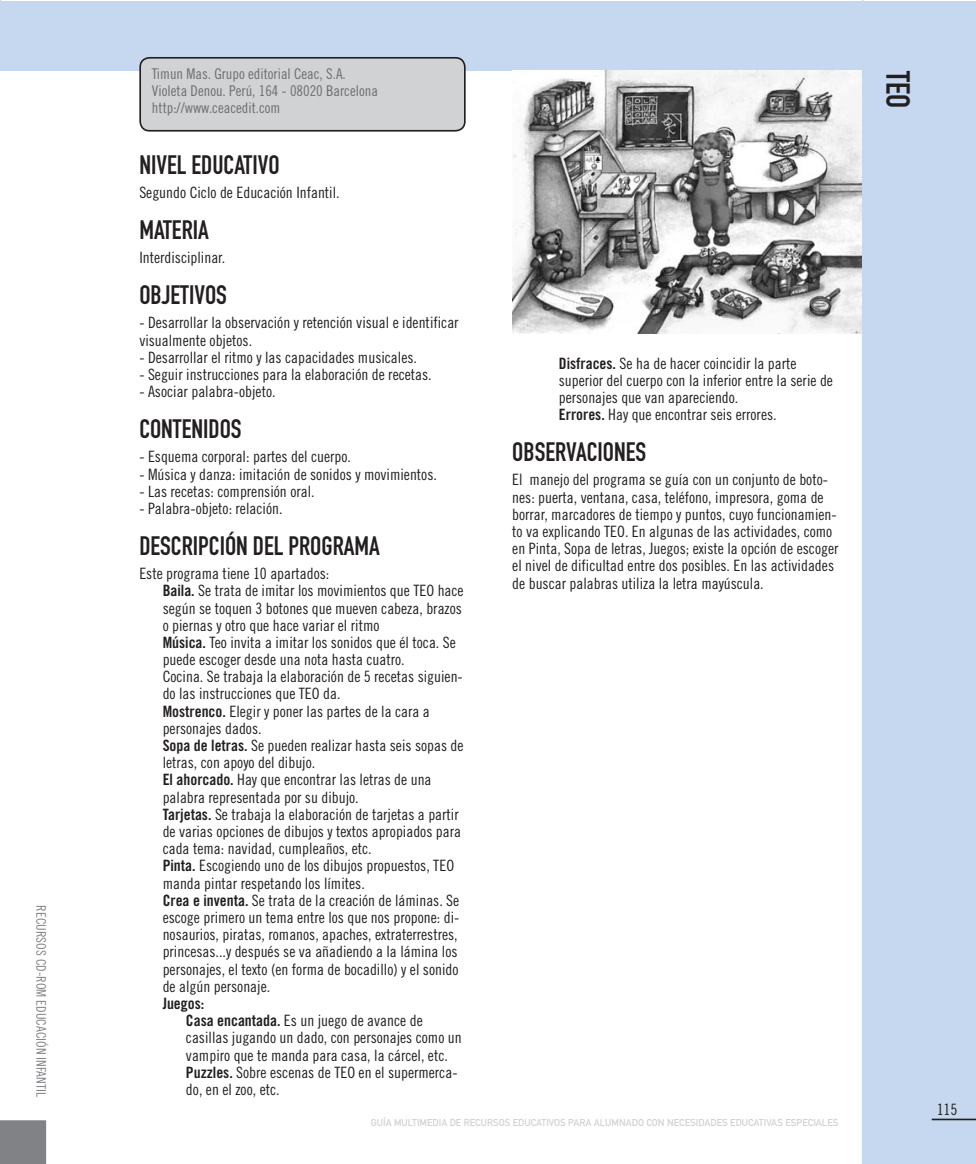
<style>
.page{position:relative;width:976px;height:1164px;background:#fff}
.page>*{position:absolute;margin:0;border:0;box-sizing:border-box;transform-origin:0 0}
.t1{font:32.9px "DIN Engschrift Std";color:#231f20}
.t2{font:26.25px "DIN Engschrift Std";color:#231f20}
.t3{font:15.58px/17.2px "Trade Gothic LT Std Cn 18";color:#231f20}
.t4{font:15.58px "Trade Gothic LT Std Bd Cn 20";color:#231f20}
.t5{font:14.88px/17.2px "Trade Gothic LT Std Cn 18";color:#6c6d70}
.t6{font:13.12px "Trade Gothic LT Std Cn 18";color:#808285}
.t7{font:9.8px "DIN Mittelschrift Std";color:#d1d2d4}
.s1{font-family:"Trade Gothic LT Std Bd Cn 20"}
</style>
<div class="page">
<div style="left:0;top:1px;width:862px;height:70px;background:#c6d8ef"></div>
<div style="left:862px;top:1px;width:114px;height:1162px;background:#c6d8ef"></div>
<hr style="left:932px;top:1118px;width:44px;height:2px;background:#231f20">
<div style="left:0;top:1120px;width:46px;height:43px;background:#808285"></div>
<img style="left:512px;top:71px;width:350px;height:263px">
<div style="left:140px;top:58px;width:325px;height:73px;background:#d1d2d4;border-radius:9px"></div>
<div style="left:139px;top:57px;width:327px;height:74px;border:2px solid #231f20;border-radius:9px"></div>
<p class="t6" style="left:47px;top:905px;width:193px;rotate:90deg">RECURSOS CD-ROM EDUCACIÓN INFANTIL</p>
<p class="t5" style="left:152px;top:66px;width:227px">Timun Mas. Grupo editorial Ceac, S.A.<br>Violeta Denou. Perú, 164 - 08020 Barcelona http://www.ceacedit.com</p>
<h2 class="t2" style="left:139px;top:155px;width:142px">NIVEL EDUCATIVO</h2>
<p class="t3" style="left:139px;top:185px;width:202px">Segundo Ciclo de Educación Infantil.</p>
<h2 class="t2" style="left:139px;top:220px;width:71px">MATERIA</h2>
<p class="t3" style="left:139px;top:250px;width:87px">Interdisciplinar.</p>
<h2 class="t2" style="left:139px;top:286px;width:89px">OBJETIVOS</h2>
<p class="t3" style="left:139px;top:315px;width:321px">- Desarrollar la observación y retención visual e identificar visualmente objetos.</p>
<p class="t3" style="left:139px;top:349px;width:279px">- Desarrollar el ritmo y las capacidades musicales.</p>
<p class="t3" style="left:139px;top:367px;width:294px">- Seguir instrucciones para la elaboración de recetas.</p>
<p class="t3" style="left:139px;top:384px;width:138px">- Asociar palabra-objeto.</p>
<h2 class="t2" style="left:139px;top:420px;width:104px">CONTENIDOS</h2>
<p class="t3" style="left:139px;top:449px;width:213px">- Esquema corporal: partes del cuerpo.</p>
<p class="t3" style="left:139px;top:466px;width:299px">- Música y danza: imitación de sonidos y movimientos.</p>
<p class="t3" style="left:139px;top:483px;width:177px">- Las recetas: comprensión oral.</p>
<p class="t3" style="left:139px;top:501px;width:145px">- Palabra-objeto: relación.</p>
<h2 class="t2" style="left:139px;top:536px;width:242px">DESCRIPCIÓN DEL PROGRAMA</h2>
<p class="t3" style="left:163px;top:566px;width:303px;text-indent:-23px">Este programa tiene 10 apartados:<br><span class="s1">Baila.</span> Se trata de imitar los movimientos que TEO hace según se toquen 3 botones que mueven cabeza, brazos o piernas y otro que hace variar el ritmo<br><span class="s1">Música.</span> Teo invita a imitar los sonidos que él toca. Se puede escoger desde una nota hasta cuatro.<br>Cocina. Se trabaja la elaboración de 5 recetas siguien&shy;do las instrucciones que TEO da.<br><span class="s1">Mostrenco.</span> Elegir y poner las partes de la cara a personajes dados.<br><span class="s1">Sopa de letras.</span> Se pueden realizar hasta seis sopas de letras, con apoyo del dibujo.<br><span class="s1">El ahorcado.</span> Hay que encontrar las letras de una palabra representada por su dibujo.<br><span class="s1">Tarjetas.</span> Se trabaja la elaboración de tarjetas a partir de varias opciones de dibujos y textos apropiados para cada tema: navidad, cumpleaños, etc.<br><span class="s1">Pinta.</span> Escogiendo uno de los dibujos propuestos, TEO manda pintar respetando los límites.<br><span class="s1">Crea e inventa.</span> Se trata de la creación de láminas. Se escoge primero un tema entre los que nos propone: di&shy;nosaurios, piratas, romanos, apaches, extraterrestres, princesas...y después se va añadiendo a la lámina los personajes, el texto (en forma de bocadillo) y el sonido de algún personaje.</p>
<p class="t4" style="left:163px;top:996px;width:43px">Juegos:</p>
<p class="t3" style="left:186px;top:1012px;width:277px"><span class="s1">Casa encantada.</span> Es un juego de avance de casillas jugando un dado, con personajes como un vampiro que te manda para casa, la cárcel, etc.<br><span class="s1">Puzzles.</span> Sobre escenas de TEO en el supermerca&shy;do, en el zoo, etc.</p>
<p class="t3" style="left:559px;top:355px;width:276px"><span class="s1">Disfraces.</span> Se ha de hacer coincidir la parte superior del cuerpo con la inferior entre la serie de personajes que van apareciendo.<br><span class="s1">Errores.</span> Hay que encontrar seis errores.</p>
<h2 class="t2" style="left:512px;top:443px;width:135px">OBSERVACIONES</h2>
<p class="t3" style="left:512px;top:472px;width:328px">El manejo del programa se guía con un conjunto de boto&shy;nes: puerta, ventana, casa, teléfono, impresora, goma de borrar, marcadores de tiempo y puntos, cuyo funcionamien&shy;to va explicando TEO. En algunas de las actividades, como en Pinta, Sopa de letras, Juegos; existe la opción de escoger el nivel de dificultad entre dos posibles. En las actividades de buscar palabras utiliza la letra mayúscula.</p>
<p class="t7" style="left:371px;top:1116px;width:469px">GUÍA MULTIMEDIA DE RECURSOS EDUCATIVOS PARA ALUMNADO CON NECESIDADES EDUCATIVAS ESPECIALES</p>
<h1 class="t1" style="left:909px;top:71px;width:39px;rotate:90deg">TEO</h1>
<p class="t3" style="left:937px;top:1101px;width:22px">115</p>
</div>
